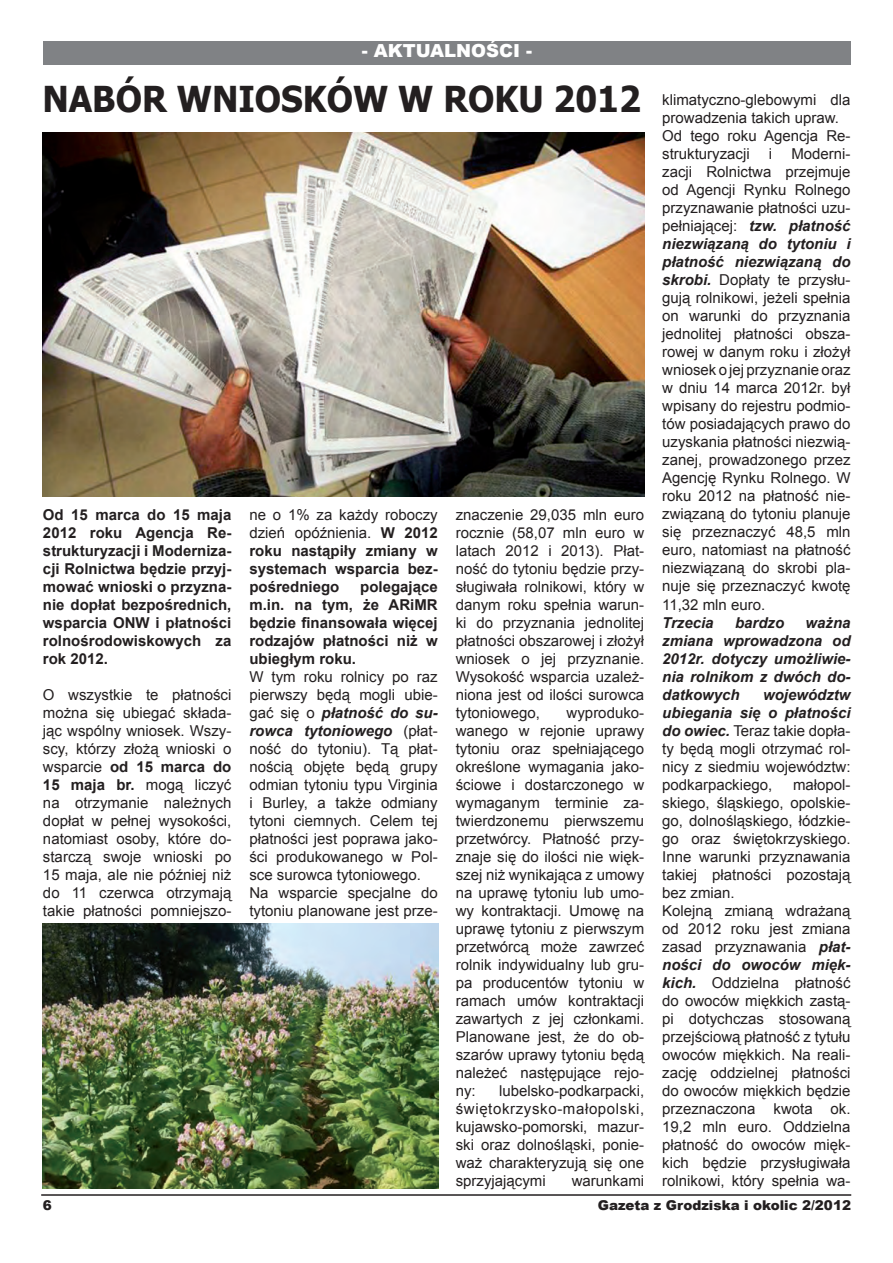
<style>
.page{position:relative;width:893px;height:1263px;background:#fff}
.page>*{position:absolute;margin:0;border:0;box-sizing:border-box;transform-origin:0 0}
.Normalny__Web{font:700 35.7px "Tahoma";color:#231f20;scale:.96 1}
.t1{font:900 18px "Arial";color:#fff}
.Normalny__Web-2{font:15px/18px "Arial";color:#231f20;text-align:justify}
.Normalny__Web-3{font:700 15px/18px "Arial";color:#231f20;text-align:justify}
.Normalny__Web-4{font:italic 700 15px/18px "Arial";color:#231f20;text-align:justify}
.t2{font:900 13.5px "Arial";color:#231f20}
.s1{font-weight:700}
.s2{font-weight:400}
.s3{font-weight:700;font-style:italic}
</style>
<div class="page">
<div style="left:43px;top:42px;width:807px;height:23px;background:#808285"></div>
<hr style="left:41px;top:1194px;width:810px;height:2px;background:#231f20">
<img style="left:43px;top:924px;width:395px;height:265px">
<img style="left:43px;top:132px;width:601px;height:365px">
<p class="t1" style="left:362px;top:38px;width:172px">- AKTUALNOŚCI -</p>
<p class="Normalny__Web" style="left:42px;top:74px;width:625px">NABÓR WNIOSKÓW W ROKU 2012</p>
<p class="Normalny__Web-3" style="left:43px;top:506px;width:190px">Od 15 marca do 15 maja 2012 roku Agencja Re&shy;strukturyzacji i Moderniza&shy;cji Rolnictwa będzie przyj&shy;mować wnioski o przyzna&shy;nie dopłat bezpośrednich, wsparcia ONW i płatności rolnośrodowiskowych za rok 2012.</p>
<p class="Normalny__Web-2" style="left:43px;top:686px;width:190px">O wszystkie te płatności można się ubiegać składa&shy;jąc wspólny wniosek. Wszy&shy;scy, którzy złożą wnioski o wsparcie <span class="s1">od 15 marca do 15 maja br.</span> mogą liczyć na otrzymanie należnych dopłat w pełnej wysokości, natomiast osoby, które do&shy;starczą swoje wnioski po 15 maja, ale nie później niż do 11 czerwca otrzymają takie płatności pomniejszo-</p>
<p class="Normalny__Web-3" style="left:249px;top:506px;width:190px"><span class="s2">ne o 1% za każdy roboczy dzień opóźnienia.</span> W 2012 roku nastąpiły zmiany w systemach wsparcia bez&shy;pośredniego</p>
<p class="Normalny__Web-3" style="left:249px;top:578px;width:190px;text-indent:111px">polegające m.in. na tym, że ARiMR będzie finansowała więcej rodzajów płatności niż w ubiegłym roku.</p>
<p class="Normalny__Web-2" style="left:249px;top:668px;width:190px">W tym roku rolnicy po raz pierwszy będą mogli ubie&shy;gać się o <span class="s3">płatność do su&shy;rowca tytoniowego</span> (płat&shy;ność do tytoniu). Tą płat&shy;nością objęte będą grupy odmian tytoniu typu Virginia i Burley, a także odmiany tytoni ciemnych. Celem tej płatności jest poprawa jako&shy;ści produkowanego w Pol&shy;sce surowca tytoniowego.</p>
<p class="Normalny__Web-2" style="left:249px;top:884px;width:190px">Na wsparcie specjalne do tytoniu planowane jest prze-</p>
<p class="Normalny__Web-2" style="left:456px;top:506px;width:190px">znaczenie 29,035 mln euro rocznie (58,07 mln euro w latach 2012 i 2013). Płat&shy;ność do tytoniu będzie przy&shy;sługiwała rolnikowi, który w danym roku spełnia warun&shy;ki do przyznania jednolitej płatności obszarowej i złożył wniosek o jej przyznanie.<br>Wysokość wsparcia uzależ&shy;niona jest od ilości surowca tytoniowego,</p>
<p class="Normalny__Web-2" style="left:456px;top:704px;width:190px;text-indent:111px">wyproduko&shy;wanego w rejonie uprawy tytoniu oraz spełniającego określone wymagania jako&shy;ściowe i dostarczonego w wymaganym terminie za&shy;twierdzonemu pierwszemu przetwórcy. Płatność przy&shy;znaje się do ilości nie więk&shy;szej niż wynikająca z umowy na uprawę tytoniu lub umo&shy;wy kontraktacji. Umowę na uprawę tytoniu z pierwszym przetwórcą może zawrzeć rolnik indywidualny lub gru&shy;pa producentów tytoniu w ramach umów kontraktacji zawartych z jej członkami.<br>Planowane jest, że do ob&shy;szarów uprawy tytoniu będą należeć następujące rejo&shy;ny:</p>
<p class="Normalny__Web-2" style="left:456px;top:1082px;width:190px;text-indent:43px">lubelsko-podkarpacki, świętokrzysko-małopolski, kujawsko-pomorski, mazur&shy;ski oraz dolnośląski, ponie&shy;waż charakteryzują się one sprzyjającymi</p>
<p class="Normalny__Web-2" style="left:572px;top:1172px;width:74px">warunkami</p>
<p class="Normalny__Web-2" style="left:662px;top:91px;width:190px">klimatyczno-glebowymi dla prowadzenia takich upraw.</p>
<p class="Normalny__Web-2" style="left:662px;top:127px;width:190px">Od tego roku Agencja Re&shy;strukturyzacji</p>
<p class="Normalny__Web-2" style="left:662px;top:145px;width:190px;text-indent:129px">Moderni&shy;zacji Rolnictwa przejmuje od Agencji Rynku Rolnego przyznawanie płatności uzu&shy;pełniającej: <span class="s3">tzw. płatność niezwiązaną do tytoniu i płatność niezwiązaną do skrobi.</span> Dopłaty te przysłu&shy;gują rolnikowi, jeżeli spełnia on warunki do przyznania jednolitej płatności obsza&shy;rowej w danym roku i złożył wniosek o jej przyznanie oraz w dniu 14 marca 2012r. był wpisany do rejestru podmio&shy;tów posiadających prawo do uzyskania płatności niezwią&shy;zanej, prowadzonego przez Agencję Rynku Rolnego. W roku 2012 na płatność nie&shy;związaną do tytoniu planuje się przeznaczyć 48,5 mln euro, natomiast na płatność niezwiązaną do skrobi pla&shy;nuje się przeznaczyć kwotę 11,32 mln euro.</p>
<p class="Normalny__Web-4" style="left:662px;top:614px;width:53px">Trzecia</p>
<p class="Normalny__Web-4" style="left:735px;top:614px;width:51px">bardzo</p>
<p class="Normalny__Web-2" style="left:769px;top:145px;width:5px">i</p>
<p class="Normalny__Web-4" style="left:662px;top:614px;width:190px;text-indent:143px">ważna zmiana wprowadzona od 2012r. dotyczy umożliwie&shy;nia rolnikom z dwóch do&shy;datkowych</p>
<p class="Normalny__Web-2" style="left:662px;top:685px;width:190px;text-indent:101px"><span class="s3">województw ubiegania się o płatności do owiec.</span> Teraz takie dopła&shy;ty będą mogli otrzymać rol&shy;nicy z siedmiu województw: podkarpackiego,</p>
<p class="Normalny__Web-2" style="left:662px;top:775px;width:190px;text-indent:131px">małopol&shy;skiego, śląskiego, opolskie&shy;go, dolnośląskiego, łódzkie&shy;go oraz świętokrzyskiego.<br>Inne warunki przyznawania takiej płatności pozostają bez zmian.</p>
<p class="Normalny__Web-2" style="left:662px;top:901px;width:190px">Kolejną zmianą wdrażaną od 2012 roku jest zmiana zasad przyznawania <span class="s3">płat&shy;ności do owoców mięk&shy;kich.</span> Oddzielna płatność do owoców miękkich zastą&shy;pi dotychczas stosowaną przejściową płatność z tytułu owoców miękkich. Na reali&shy;zację oddzielnej płatności do owoców miękkich będzie przeznaczona kwota ok.<br>19,2 mln euro. Oddzielna płatność do owoców mięk&shy;kich będzie przysługiwała rolnikowi, który spełnia wa-</p>
<p class="t2" style="left:43px;top:1195px;width:11px">6</p>
<p class="t2" style="left:598px;top:1196px;width:255px">Gazeta z Grodziska i okolic 2/2012</p>
</div>
